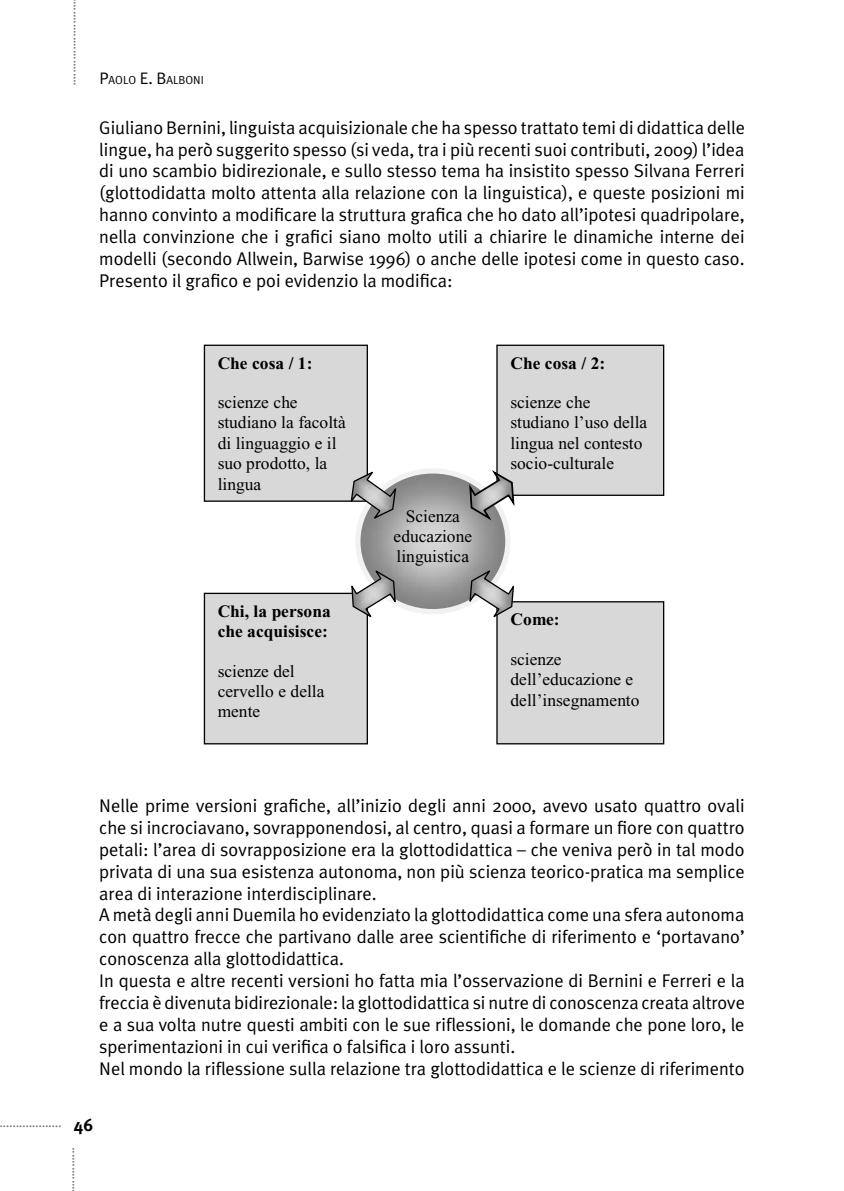
<style>
.page{position:relative;width:844px;height:1191px;background:#fff}
.page>*{position:absolute;margin:0;border:0;box-sizing:border-box;transform-origin:0 0}
.t1{font:18.38px/21.9px "Meta Plus Normal";color:#000;text-align:justify}
.t2{font:17.5px/20.3px "Times New Roman";color:#000}
.t3{font:700 17.5px/19.9px "Times New Roman";color:#000}
.t4{font:700 17.5px "Meta Plus";color:#000}
.t5{font:italic 12.25px "Meta Plus Book Caps";color:#6d6f71}
.t6{font:11.72px "Meta Plus Normal";color:#000}
.s1{font-size:16.62px}
</style>
<div class="page">
<img style="left:358px;top:471px;width:150px;height:140px;border-radius:50%">
<div style="left:355px;top:468px;width:155px;height:146px;border:5px solid #f2f2f2;border-radius:50%"></div>
<div style="left:204px;top:593px;width:163px;height:150px;background:#d8d8d8"></div>
<div style="left:204px;top:592px;width:164px;height:152px;border:1px solid #010101"></div>
<div style="left:204px;top:345px;width:163px;height:156px;background:#d8d8d8"></div>
<div style="left:204px;top:344px;width:164px;height:158px;border:1px solid #010101"></div>
<div style="left:497px;top:602px;width:166px;height:141px;background:#d8d8d8"></div>
<div style="left:496px;top:601px;width:168px;height:143px;border:1px solid #010101"></div>
<div style="left:497px;top:345px;width:166px;height:150px;background:#d8d8d8"></div>
<div style="left:496px;top:344px;width:168px;height:152px;border:1px solid #010101"></div>
<svg style="left:349px;top:469px;width:48px;height:52px"></svg>
<svg style="left:468px;top:567px;width:47px;height:53px"></svg>
<svg style="left:468px;top:467px;width:47px;height:56px"></svg>
<svg style="left:350px;top:567px;width:46px;height:53px"></svg>
<p class="t5" style="left:64px;top:85px;width:86px;rotate:-90deg">..........................</p>
<p class="t6" style="left:99px;top:73px;width:106px"><span class="s1">P</span>aolo <span class="s1">E. B</span>alboni</p>
<p class="t1" style="left:99px;top:116px;width:647px">Giuliano Bernini, linguista acquisizionale che ha spesso trattato temi di didattica delle lingue, ha però suggerito spesso (si veda, tra i più recenti suoi contributi, 2009) l’idea di uno scambio bidirezionale, e sullo stesso tema ha insistito spesso Silvana Ferreri (glottodidatta molto attenta alla relazione con la linguistica), e queste posizioni mi hanno convinto a modificare la struttura grafica che ho dato all’ipotesi quadripolare, nella convinzione che i grafici siano molto utili a chiarire le dinamiche interne dei modelli (secondo Allwein, Barwise 1996) o anche delle ipotesi come in questo caso.<br>Presento il grafico e poi evidenzio la modifica:</p>
<p class="t3" style="left:218px;top:353px;width:96px">Che cosa / 1:</p>
<p class="t2" style="left:218px;top:392px;width:129px">scienze che studiano la facoltà di linguaggio e il suo prodotto, la lingua</p>
<p class="t3" style="left:218px;top:601px;width:115px">Chi, la persona che acquisisce:</p>
<p class="t2" style="left:218px;top:661px;width:108px">scienze del cervello e della mente</p>
<p class="t2" style="left:393px;top:506px;width:80px;text-align:center">Scienza educazione linguistica</p>
<p class="t3" style="left:510px;top:353px;width:96px">Che cosa / 2:</p>
<p class="t2" style="left:510px;top:392px;width:138px">scienze che studiano l’uso della lingua nel contesto socio-culturale</p>
<p class="t3" style="left:510px;top:609px;width:51px">Come:</p>
<p class="t2" style="left:510px;top:649px;width:130px">scienze dell’educazione e dell’insegnamento</p>
<p class="t1" style="left:99px;top:794px;width:647px;text-align:left">Nelle prime versioni grafiche, all’inizio degli anni 2000, avevo usato quattro ovali che si incrociavano, sovrapponendosi, al centro, quasi a formare un fiore con quattro petali: l’area di sovrapposizione era la glottodidattica – che veniva però in tal modo privata di una sua esistenza autonoma, non più scienza teorico-pratica ma semplice area di interazione interdisciplinare.<br>A metà degli anni Duemila ho evidenziato la glottodidattica come una sfera autonoma con quattro frecce che partivano dalle aree scientifiche di riferimento e ‘portavano’ conoscenza alla glottodidattica.<br>In questa e altre recenti versioni ho fatta mia l’osservazione di Bernini e Ferreri e la freccia è divenuta bidirezionale: la glottodidattica si nutre di conoscenza creata altrove e a sua volta nutre questi ambiti con le sue riflessioni, le domande che pone loro, le sperimentazioni in cui verifica o falsifica i loro assunti.<br>Nel mondo la riflessione sulla relazione tra glottodidattica e le scienze di riferimento</p>
<p class="t5" style="left:0;top:1115px;width:63px">...................</p>
<p class="t4" style="left:74px;top:1114px;width:11px">46</p>
<p class="t5" style="left:63px;top:1189px;width:44px;rotate:-90deg">.............</p>
</div>
